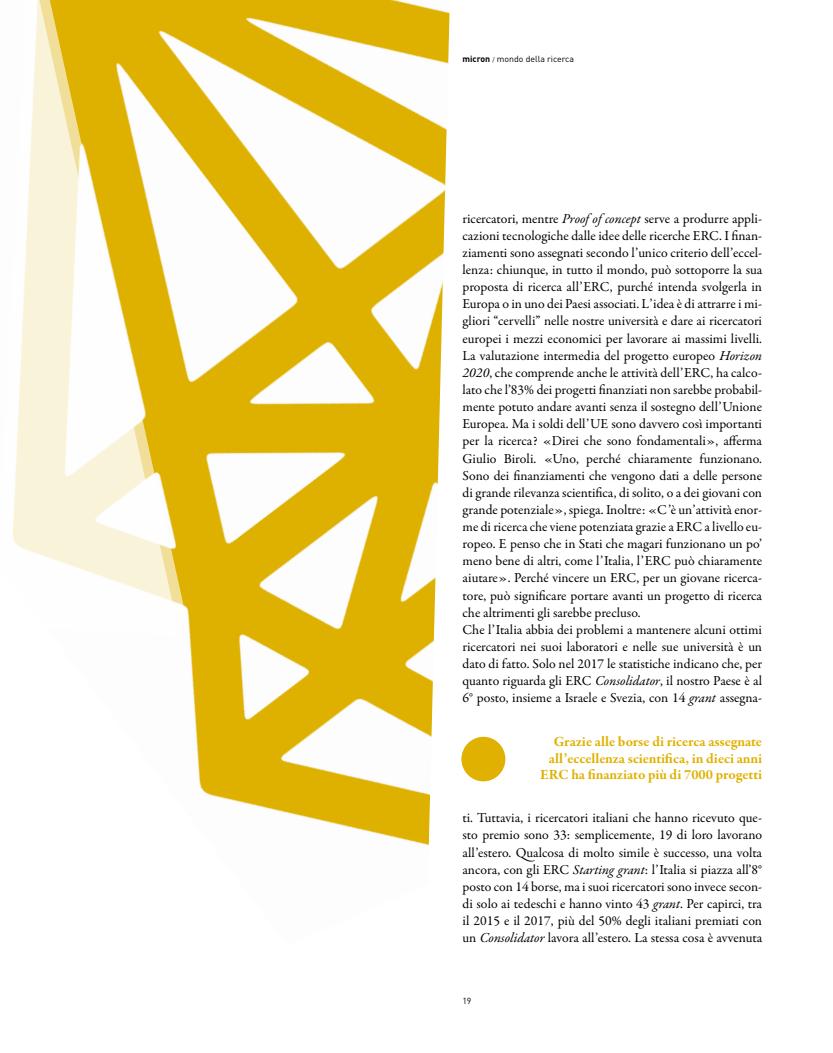
<style>
.page{position:relative;width:833px;height:1053px;background:#fff}
.page>*{position:absolute;margin:0;border:0;box-sizing:border-box;transform-origin:0 0}
.t1{font:700 14.38px/16.2px "Garamond Premr Pro";color:#e0b100;text-align:right}
.t2{font:13.75px/17.1px "Garamond Premr Pro";color:#000}
.t3{font:8.75px "DIN";color:#000}
.s1{font-weight:700}
.s2{font-size:6.25px}
.s3{font-style:italic}
</style>
<div class="page">
<div style="left:461px;top:736px;width:44px;height:45px;background:#e0b100;border-radius:50%"></div>
<img style="left:185px;top:0;width:265px;height:846px">
<svg style="left:180px;top:0;width:5px;height:607px;fill:#deb000"></svg>
<svg style="left:13px;top:0;width:167px;height:604px"></svg>
<p class="t3" style="left:462px;top:54px;width:113px"><span class="s1">micron</span> <span class="s2">/</span> mondo della ricerca</p>
<p class="t2" style="left:462px;top:210px;width:301px">ricercatori, mentre <span class="s3">Proof of concept</span> serve a produrre appli&shy;cazioni tecnologiche dalle idee delle ricerche ERC. I finan&shy;ziamenti sono assegnati secondo l’unico criterio dell’eccel&shy;lenza: chiunque, in tutto il mondo, può sottoporre la sua proposta di ricerca all’ERC, purché intenda svolgerla in Europa o in uno dei Paesi associati. L’idea è di attrarre i mi&shy;gliori “cervelli” nelle nostre università e dare ai ricercatori europei i mezzi economici per lavorare ai massimi livelli.<br>La valutazione intermedia del progetto europeo <span class="s3">Horizon 2020</span>, che comprende anche le attività dell’ERC, ha calco&shy;lato che l’83% dei progetti finanziati non sarebbe probabil&shy;mente potuto andare avanti senza il sostegno dell’Unione Europea. Ma i soldi dell’UE sono davvero così importanti per la ricerca? «Direi che sono fondamentali», afferma Giulio Biroli. «Uno, perché chiaramente funzionano.<br>Sono dei finanziamenti che vengono dati a delle persone di grande rilevanza scientifica, di solito, o a dei giovani con grande potenziale», spiega. Inoltre: «C’è un’attività enor&shy;me di ricerca che viene potenziata grazie a ERC a livello eu&shy;ropeo. E penso che in Stati che magari funzionano un po’ meno bene di altri, come l’Italia, l’ERC può chiaramente aiutare». Perché vincere un ERC, per un giovane ricerca&shy;tore, può significare portare avanti un progetto di ricerca che altrimenti gli sarebbe precluso.<br>Che l’Italia abbia dei problemi a mantenere alcuni ottimi ricercatori nei suoi laboratori e nelle sue università è un dato di fatto. Solo nel 2017 le statistiche indicano che, per quanto riguarda gli ERC <span class="s3">Consolidator</span>, il nostro Paese è al 6° posto, insieme a Israele e Svezia, con 14 <span class="s3">grant</span> assegna-</p>
<p class="t1" style="left:540px;top:733px;width:223px">Grazie alle borse di ricerca assegnate all’eccellenza scientifica, in dieci anni<br>ERC ha finanziato più di 7000 progetti</p>
<p class="t2" style="left:462px;top:809px;width:301px;text-align:justify">ti. Tuttavia, i ricercatori italiani che hanno ricevuto que&shy;sto premio sono 33: semplicemente, 19 di loro lavorano all’estero. Qualcosa di molto simile è successo, una volta ancora, con gli ERC <span class="s3">Starting grant</span>: l’Italia si piazza all’8° posto con 14 borse, ma i suoi ricercatori sono invece secon&shy;di solo ai tedeschi e hanno vinto 43 <span class="s3">grant</span>. Per capirci, tra il 2015 e il 2017, più del 50% degli italiani premiati con un <span class="s3">Consolidator</span> lavora all’estero. La stessa cosa è avvenuta</p>
<p class="t3" style="left:462px;top:995px;width:10px">19</p>
</div>
